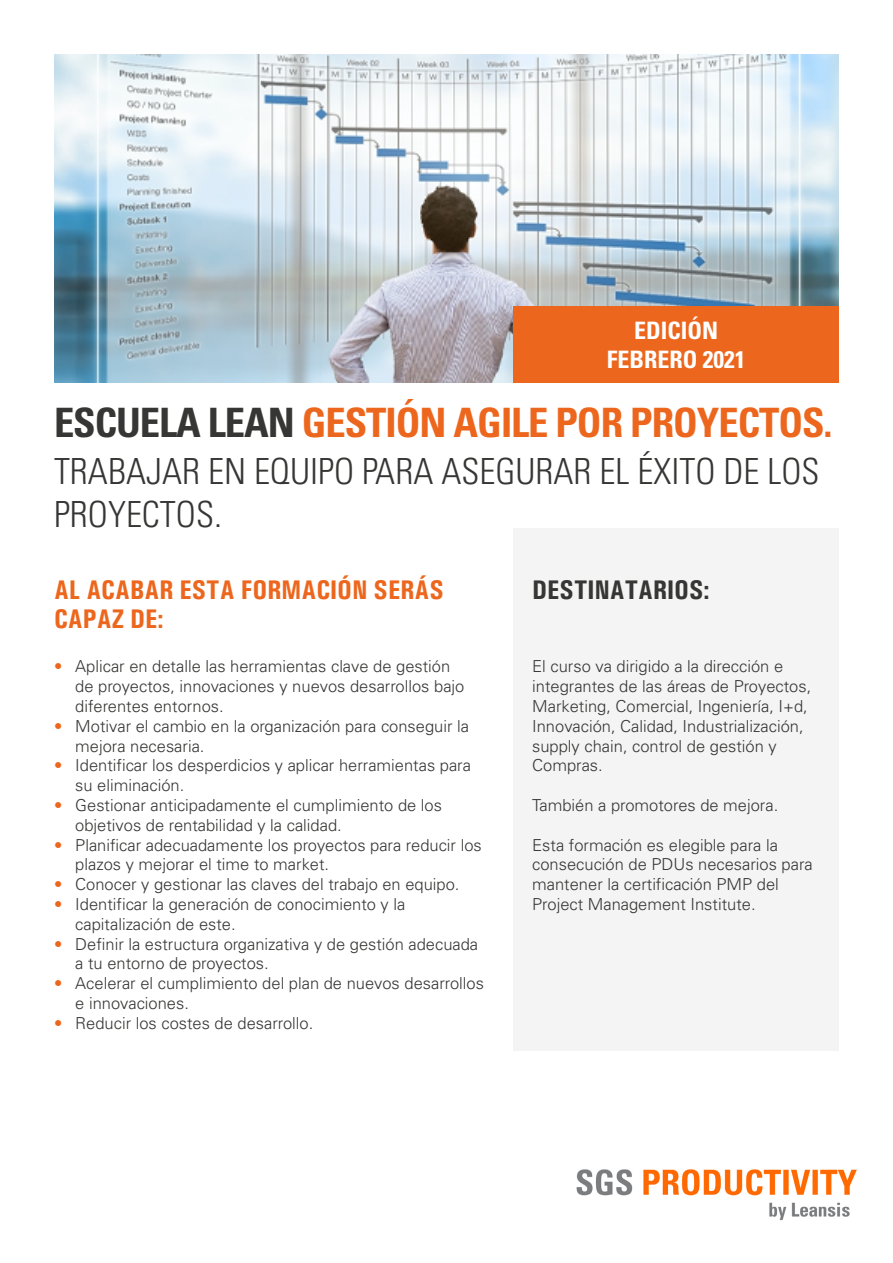
<style>
.page{position:relative;width:893px;height:1263px;background:#fff}
.page>*{position:absolute;margin:0;border:0;box-sizing:border-box;transform-origin:0 0}
.t1{font:700 condensed 40.5px "Univers LT Std";letter-spacing:-.025em;color:#ec671d}
.t2{font:36px/43.2px "Univers LT 47 Lt Cn";color:#363635}
.t3{font:700 27px/29.4px "Univers Condensed";color:#ec671d}
.t4{font:700 27px "Univers Condensed";color:#363635}
.t5{font:24px/28.8px "Univers LT 67 Bd Cn";color:#fff;text-align:center}
.t6{font:16.5px/19.8px "Univers LT 45 Lt";color:#363635}
.s1{color:#363635}
.s2{color:#ec671d}
</style>
<div class="page">
<img style="left:576px;top:1169px;width:281px;height:51px">
<img style="left:54px;top:54px;width:785px;height:328px">
<div style="left:513px;top:528px;width:326px;height:522px;background:#f5f4f4"></div>
<div style="left:513px;top:306px;width:326px;height:76px;background:#ec671d"></div>
<h3 class="t5" style="left:607px;top:316px;width:140px">EDICIÓN<br>FEBRERO 2021</h3>
<h1 class="t1" style="left:54px;top:397px;width:780px"><span class="s1">ESCUELA LEAN</span> GESTIÓN AGILE POR PROYECTOS.</h1>
<h2 class="t2" style="left:54px;top:450px;width:767px">TRABAJAR EN EQUIPO PARA ASEGURAR EL ÉXITO DE LOS<br>PROYECTOS.</h2>
<h3 class="t3" style="left:54px;top:575px;width:391px">AL ACABAR ESTA FORMACIÓN SERÁS<br>CAPAZ DE:</h3>
<h3 class="t4" style="left:532px;top:573px;width:179px">DESTINATARIOS:</h3>
<p class="t6" style="left:75px;top:657px;width:391px;text-indent:-21px"><span class="s2">•</span> Aplicar en detalle las herramientas clave de gestión de proyectos, innovaciones y nuevos desarrollos bajo diferentes entornos.</p>
<p class="t6" style="left:75px;top:716px;width:395px;text-indent:-21px"><span class="s2">•</span> Motivar el cambio en la organización para conseguir la mejora necesaria.</p>
<p class="t6" style="left:75px;top:756px;width:397px;text-indent:-21px"><span class="s2">•</span> Identificar los desperdicios y aplicar herramientas para su eliminación.</p>
<p class="t6" style="left:75px;top:795px;width:368px;text-indent:-21px"><span class="s2">•</span> Gestionar anticipadamente el cumplimiento de los objetivos de rentabilidad y la calidad.</p>
<p class="t6" style="left:75px;top:835px;width:408px;text-indent:-21px"><span class="s2">•</span> Planificar adecuadamente los proyectos para reducir los plazos y mejorar el time to market.</p>
<p class="t6" style="left:54px;top:874px;width:407px"><span class="s2">•</span> Conocer y gestionar las claves del trabajo en equipo.</p>
<p class="t6" style="left:75px;top:894px;width:332px;text-indent:-21px"><span class="s2">•</span> Identificar la generación de conocimiento y la capitalización de este.</p>
<p class="t6" style="left:75px;top:934px;width:404px;text-indent:-21px"><span class="s2">•</span> Definir la estructura organizativa y de gestión adecuada a tu entorno de proyectos.</p>
<p class="t6" style="left:75px;top:973px;width:410px;text-indent:-21px"><span class="s2">•</span> Acelerar el cumplimiento del plan de nuevos desarrollos e innovaciones.</p>
<p class="t6" style="left:54px;top:1013px;width:261px"><span class="s2">•</span> Reducir los costes de desarrollo.</p>
<p class="t6" style="left:532px;top:657px;width:281px">El curso va dirigido a la dirección e integrantes de las áreas de Proyectos, Marketing, Comercial, Ingeniería, I+d, Innovación, Calidad, Industrialización, supply chain, control de gestión y Compras.</p>
<p class="t6" style="left:532px;top:795px;width:248px">También a promotores de mejora.</p>
<p class="t6" style="left:532px;top:835px;width:282px">Esta formación es elegible para la consecución de PDUs necesarios para mantener la certificación PMP del Project Management Institute.</p>
</div>
